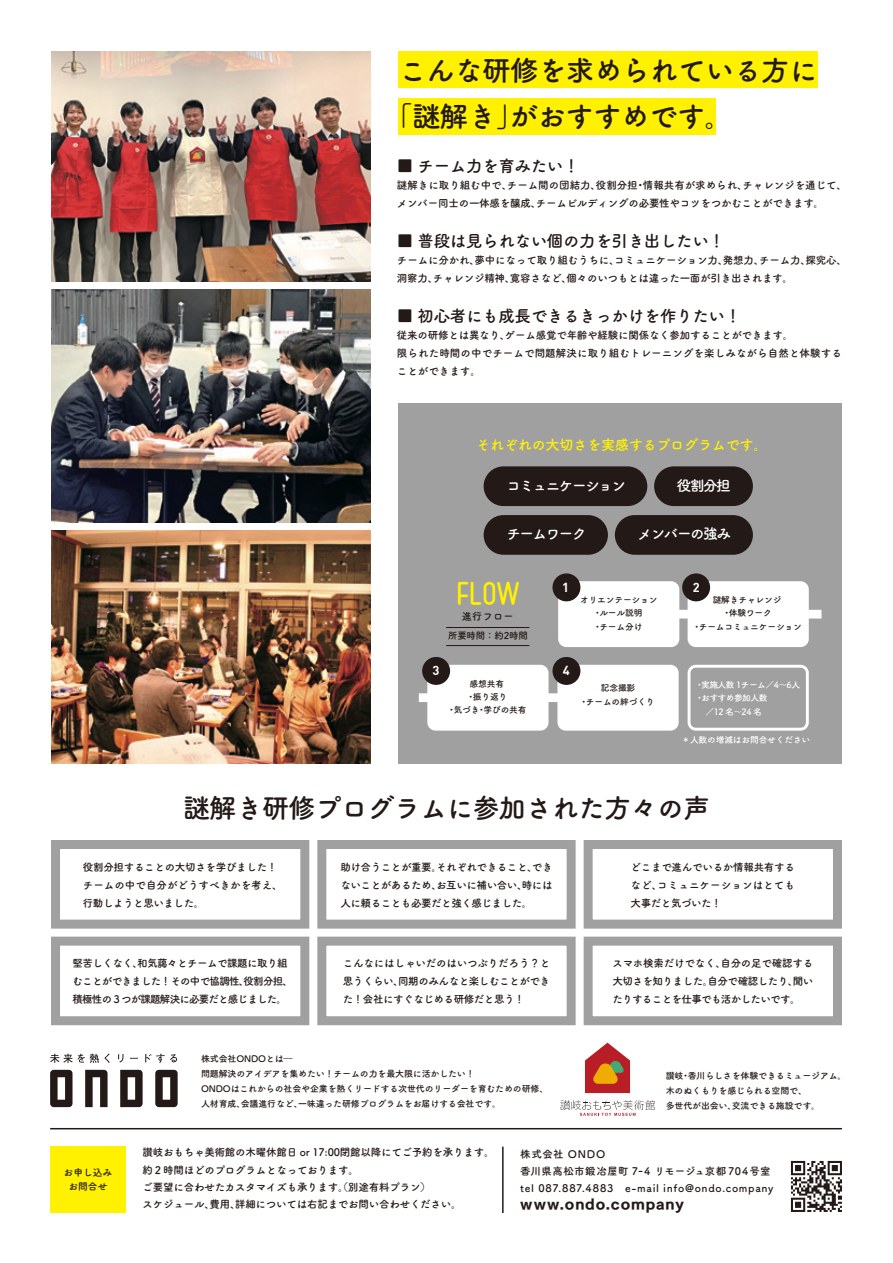
<style>
.page{position:relative;width:893px;height:1263px;background:#fff}
.page>*{position:absolute;margin:0;border:0;box-sizing:border-box;transform-origin:0 0}
.t1{font:30.75px "Ronde B Square";color:#fff100}
.t2{font:700 28.65px/46.5px "Tsuku A Rd Gothic";letter-spacing:-.025em;color:#231916}
.t3{font:700 27px "Tsuku A Rd Gothic";letter-spacing:-.025em;color:#231916}
.t4{font:700 16.5px "Tsuku A Rd Gothic";letter-spacing:-.02em;color:#231916}
.t5{font:700 14.55px "Tsuku A Rd Gothic";letter-spacing:-.1em;color:#fff}
.t6{font:700 14.1px "Tsuku A Rd Gothic";letter-spacing:-.02em;color:#fff100}
.t7{font:13.5px "Tsuku Go Pro H";letter-spacing:.065em;color:#231916}
.t8{font:700 12.9px "DIN";color:#fff}
.t9{font:700 10.5px/18px "Tsuku A Rd Gothic";letter-spacing:-.02em;color:#231916;text-align:justify}
.t10{font:700 10.5px/18px "Tsuku A Rd Gothic";letter-spacing:.005em;color:#231916}
.t11{font:700 10.5px/16.6px "Tsuku A Rd Gothic";letter-spacing:.06em;color:#231916}
.t12{font:700 10.5px/18px "Tsuku A Rd Gothic";letter-spacing:-.07em;color:#231916}
.t13{font:700 10.2px "Tsuku A Rd Gothic";letter-spacing:.02em;color:#231916}
.t14{font:700 9.75px/14.2px "Tsuku A Rd Gothic";color:#231916;text-align:center}
.t15{font:700 9.45px "Tsuku A Rd Gothic";letter-spacing:-.02em;color:#231916}
.t16{font:700 9px/15px "Tsuku A Rd Gothic";letter-spacing:-.02em;color:#231916}
.t17{font:700 8.7px/13.2px "Tsuku A Rd Gothic";letter-spacing:-.02em;color:#231916;text-align:center}
.t18{font:700 8.7px/13.2px "Tsuku A Rd Gothic";letter-spacing:-.06em;color:#fff}
.t19{font:700 8.7px "Tsuku A Rd Gothic";letter-spacing:-.02em;color:#fff}
</style>
<div class="page">
<div style="left:398px;top:98px;width:318px;height:37px;background:#fff100"></div>
<div style="left:398px;top:51px;width:419px;height:37px;background:#fff100"></div>
<div style="left:584px;top:840px;width:258px;height:89px;border:9px solid #a0a0a1"></div>
<div style="left:317px;top:840px;width:259px;height:89px;border:9px solid #a0a0a1"></div>
<div style="left:51px;top:840px;width:258px;height:89px;border:9px solid #a0a0a1"></div>
<div style="left:584px;top:937px;width:258px;height:88px;border:9px solid #a0a0a1"></div>
<div style="left:317px;top:937px;width:259px;height:88px;border:9px solid #a0a0a1"></div>
<div style="left:51px;top:937px;width:258px;height:88px;border:9px solid #a0a0a1"></div>
<svg style="left:50px;top:1070px;width:23px;height:37px"></svg>
<svg style="left:85px;top:1070px;width:23px;height:37px"></svg>
<svg style="left:120px;top:1070px;width:23px;height:37px"></svg>
<svg style="left:155px;top:1070px;width:23px;height:37px"></svg>
<svg style="left:50px;top:1054px;width:49px;height:9px"></svg>
<svg style="left:105px;top:1053px;width:5px;height:10px"></svg>
<svg style="left:118px;top:1054px;width:6px;height:8px"></svg>
<svg style="left:145px;top:1054px;width:32px;height:9px"></svg>
<svg style="left:791px;top:1161px;width:51px;height:51px"></svg>
<div style="left:398px;top:403px;width:444px;height:360px;background:#a0a0a1"></div>
<hr style="left:502px;top:1146px;width:2px;height:67px;background:#231916">
<hr style="left:50px;top:1128px;width:792px;height:1px;background:#231916">
<div style="left:50px;top:1146px;width:76px;height:67px;background:#fff100"></div>
<div style="left:419px;top:693px;width:253px;height:9px;background:#fff"></div>
<div style="left:587px;top:610px;width:234px;height:8px;background:#fff"></div>
<svg style="left:484px;top:466px;width:163px;height:40px;background:#2a201d"></svg>
<svg style="left:484px;top:515px;width:124px;height:40px;background:#2c2320"></svg>
<svg style="left:654px;top:466px;width:99px;height:40px;background:#2f2623"></svg>
<svg style="left:615px;top:515px;width:138px;height:40px;background:#2b221f"></svg>
<div style="left:558px;top:581px;width:121px;height:66px;background:#fff;border-radius:8px"></div>
<div style="left:552px;top:573px;width:28px;height:28px;background:#231916;border-radius:50%"></div>
<div style="left:688px;top:581px;width:121px;height:66px;background:#fff;border-radius:8px"></div>
<div style="left:682px;top:573px;width:28px;height:28px;background:#231916;border-radius:50%"></div>
<div style="left:427px;top:665px;width:121px;height:66px;background:#fff;border-radius:8px"></div>
<div style="left:422px;top:657px;width:28px;height:28px;background:#231916;border-radius:50%"></div>
<div style="left:557px;top:665px;width:122px;height:66px;background:#fff;border-radius:8px"></div>
<svg style="left:688px;top:665px;width:121px;height:66px"></svg>
<div style="left:552px;top:657px;width:28px;height:28px;background:#231916;border-radius:50%"></div>
<hr style="left:446px;top:627px;width:83px;height:1px;background:#231916">
<hr style="left:446px;top:645px;width:83px;height:1px;background:#231916">
<img style="left:51px;top:51px;width:319px;height:231px">
<img style="left:51px;top:290px;width:319px;height:233px">
<img style="left:51px;top:530px;width:319px;height:233px">
<svg style="left:560px;top:1100px;width:95px;height:16px"></svg>
<svg style="left:585px;top:1043px;width:45px;height:50px"></svg>
<h2 class="t2" style="left:384px;top:45px;width:435px;text-indent:14px">こんな研修を求められている方に「謎解き」がおすすめです。</h2>
<h3 class="t4" style="left:397px;top:153px;width:184px">■ チーム力を育みたい！</h3>
<p class="t9" style="left:397px;top:176px;width:452px">謎解きに取り組む中で、チーム間の団結力、役割分担・情報共有が求められ、チャレンジを通じて、メンバー同士の一体感を醸成、チームビルディングの必要性やコツをつかむことができます。</p>
<h3 class="t4" style="left:397px;top:228px;width:330px">■ 普段は見られない個の力を引き出したい！</h3>
<p class="t9" style="left:397px;top:251px;width:452px">チームに分かれ、夢中になって取り組むうちに、コミュニケーション力、発想力、チーム力、探究心、洞察力、チャレンジ精神、寛容さなど、個々のいつもとは違った一面が引き出されます。</p>
<h3 class="t4" style="left:397px;top:303px;width:346px">■ 初心者にも成長できるきっかけを作りたい！</h3>
<p class="t10" style="left:397px;top:326px;width:446px">従来の研修とは異なり、ゲーム感覚で年齢や経験に関係なく参加することができます。<br>限られた時間の中でチームで問題解決に取り組むトレーニングを楽しみながら自然と体験することができます。</p>
<h3 class="t6" style="left:476px;top:434px;width:293px">それぞれの大切さを実感するプログラムです。</h3>
<h3 class="t5" style="left:506px;top:474px;width:121px">コミュニケーション</h3>
<h3 class="t5" style="left:506px;top:522px;width:82px">チームワーク</h3>
<h3 class="t5" style="left:677px;top:474px;width:55px">役割分担</h3>
<h3 class="t5" style="left:638px;top:522px;width:95px">メンバーの強み</h3>
<h1 class="t1" style="left:457px;top:575px;width:64px">FLOW</h1>
<p class="t13" style="left:462px;top:608px;width:53px">進行フロー</p>
<p class="t15" style="left:448px;top:628px;width:81px">所要時間 ： 約2時間</p>
<p class="t8" style="left:433px;top:662px;width:8px">3</p>
<p class="t17" style="left:447px;top:676px;width:81px">感想共有<br>・振り返り<br>・気づき・学びの共有</p>
<p class="t8" style="left:562px;top:579px;width:8px">1</p>
<p class="t17" style="left:580px;top:593px;width:79px">オリエンテーション・ルール説明<br>・チーム分け</p>
<p class="t8" style="left:563px;top:662px;width:8px">4</p>
<p class="t17" style="left:579px;top:681px;width:77px">記念撮影<br>・チームの絆づくり</p>
<p class="t8" style="left:693px;top:579px;width:8px">2</p>
<p class="t17" style="left:692px;top:593px;width:111px">謎解きチャレンジ<br>・体験ワーク<br>・チームコミュニケーション</p>
<p class="t18" style="left:695px;top:678px;width:106px">・実施人数 1チーム／4～6人・おすすめ参加人数<br>　／12 名～24 名</p>
<p class="t19" style="left:681px;top:733px;width:130px">＊人数の増減はお問合せください</p>
<h3 class="t3" style="left:183px;top:787px;width:529px">謎解き研修プログラムに参加された方々の声</h3>
<p class="t9" style="left:83px;top:857px;width:201px;text-align:left">役割分担することの大切さを学びました！チームの中で自分がどうすべきかを考え、行動しようと思いました。</p>
<p class="t12" style="left:73px;top:954px;width:222px">堅苦しくなく、和気藹々とチームで課題に取り組むことができました！その中で協調性、役割分担、積極性の３つが課題解決に必要だと感じました。</p>
<p class="t9" style="left:340px;top:857px;width:214px">助け合うことが重要。それぞれできること、できないことがあるため、お互いに補い合い、時には人に頼ることも必要だと強く感じました。</p>
<p class="t9" style="left:343px;top:954px;width:209px">こんなにはしゃいだのはいつぶりだろう？と思うくらい、同期のみんなと楽しむことができた！会社にすぐなじめる研修だと思う！</p>
<p class="t16" style="left:201px;top:1050px;width:349px">株式会社ONDOとは―<br>問題解決のアイデアを集めたい！チームの力を最大限に活かしたい！<br>ONDOはこれからの社会や企業を熱くリードする次世代のリーダーを育むための研修、人材育成、会議進行など、一味違った研修プログラムをお届けする会社です。</p>
<p class="t9" style="left:631px;top:857px;width:166px">どこまで進んでいるか情報共有するなど、コミュニケーションはとても大事だと気づいた！</p>
<p class="t9" style="left:612px;top:954px;width:202px">スマホ検索だけでなく、自分の足で確認する大切さを知りました。自分で確認したり、聞いたりすることを仕事でも活かしたいです。</p>
<p class="t16" style="left:666px;top:1067px;width:182px">讃岐・香川らしさを体験できるミュージアム。木のぬくもりを感じられる空間で、<br>多世代が出会い、交流できる施設です。</p>
<p class="t14" style="left:64px;top:1164px;width:50px">お申し込みお問合せ</p>
<p class="t9" style="left:143px;top:1143px;width:353px;line-height:17.2px;text-align:left">讃岐おもちゃ美術館の木曜休館日 or 17:00閉館以降にてご予約を承ります。約２時間ほどのプログラムとなっております。<br>ご要望に合わせたカスタマイズも承ります。（別途有料プラン）<br>スケジュール、費用、詳細については右記までお問い合わせください。</p>
<p class="t11" style="left:520px;top:1145px;width:255px">株式会社 ONDO<br>香川県高松市鍛冶屋町 7-4 リモージュ京都704号室tel 087.887.4883　e-mail info@ondo.company</p>
<p class="t7" style="left:520px;top:1196px;width:165px">www.ondo.company</p>
</div>
